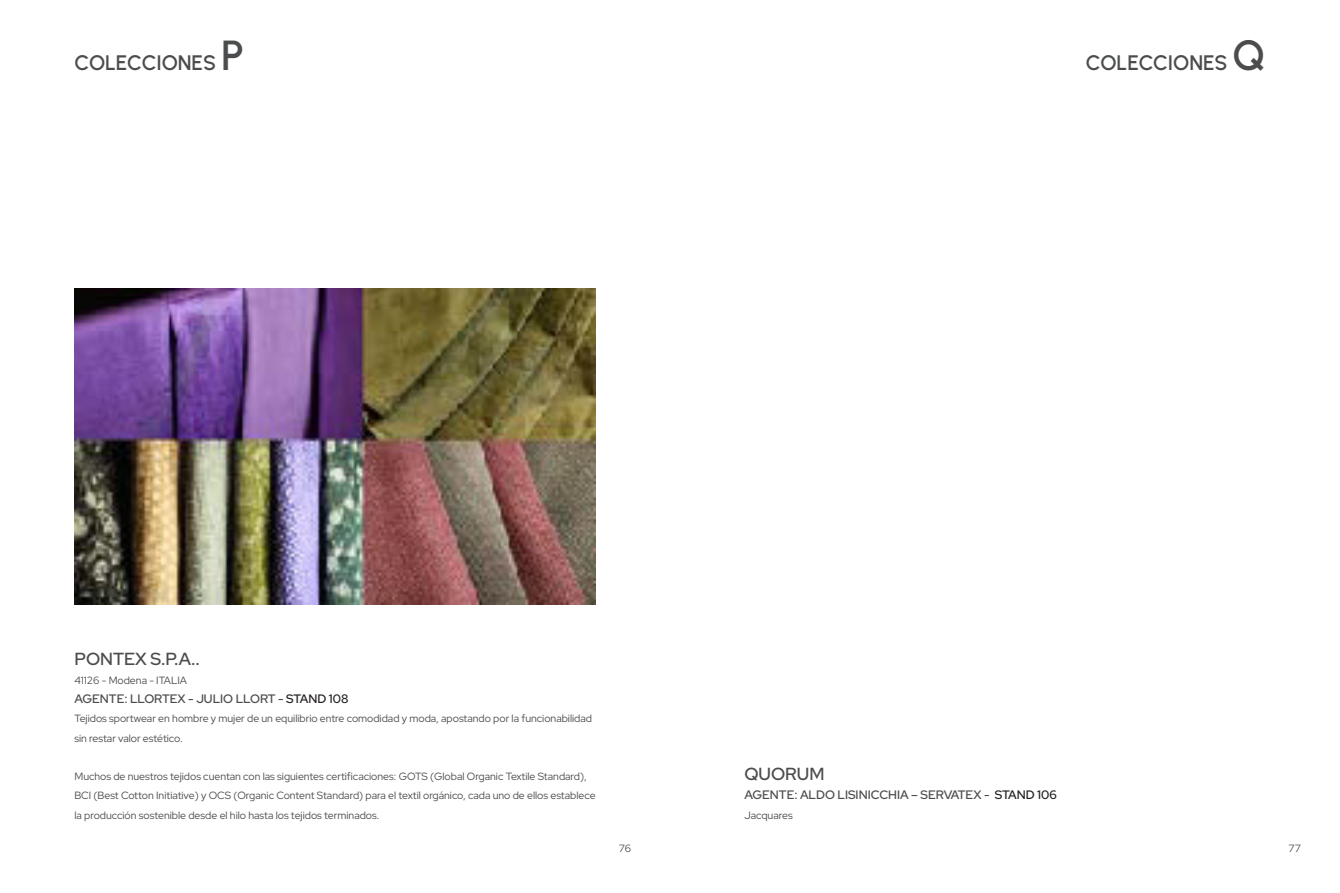
<style>
.page{position:relative;width:1340px;height:893px;background:#fff}
.page>*{position:absolute;margin:0;border:0;box-sizing:border-box;transform-origin:0 0}
.intro_carta{font:600 21px "Urbanist";letter-spacing:-.005em;color:#4b4c4d}
.intro_carta-2{font:600 17.5px "Red Hat Display";color:#4b4c4d}
.intro_carta-3{font:600 12.25px "Red Hat Display";color:#4b4c4d}
.intro_carta-4{font:10.5px/19.2px "Red Hat Display";color:#4b4c4d}
.FOLIO{font:10.5px "Red Hat Display";color:#4b4c4d}
.s1{font-size:42px}
.s2{color:#231f20}
</style>
<div class="page">
<img style="left:74px;top:288px;width:521px;height:317px">
<p class="intro_carta" style="left:74px;top:49px;width:171px">COLECCIONES <span class="s1">P</span></p>
<p class="intro_carta" style="left:1085px;top:49px;width:181px">COLECCIONES <span class="s1">Q</span></p>
<p class="intro_carta-2" style="left:74px;top:647px;width:127px">PONTEX S.P.A..</p>
<p class="intro_carta-4" style="left:74px;top:670px;width:114px">41126 - Modena - ITALIA</p>
<p class="intro_carta-3" style="left:74px;top:691px;width:275px">AGENTE: LLORTEX - JULIO LLORT - <span class="s2">STAND 108</span></p>
<p class="intro_carta-4" style="left:74px;top:709px;width:519px">Tejidos sportwear en hombre y mujer de un equilibrio entre comodidad y moda, apostando por la funcionabilidad sin restar valor estético.</p>
<p class="intro_carta-4" style="left:74px;top:766px;width:522px">Muchos de nuestros tejidos cuentan con las siguientes certificaciones: GOTS (Global Organic Textile Standard),<br>BCI (Best Cotton Initiative) y OCS (Organic Content Standard) para el textil orgánico, cada uno de ellos establece la producción sostenible desde el hilo hasta los tejidos terminados.</p>
<p class="FOLIO" style="left:619px;top:841px;width:14px">76</p>
<p class="intro_carta-2" style="left:744px;top:762px;width:81px">QUORUM</p>
<p class="intro_carta-3" style="left:744px;top:787px;width:314px">AGENTE: ALDO LISINICCHIA – SERVATEX - <span class="s2">STAND 106</span></p>
<p class="intro_carta-4" style="left:744px;top:805px;width:50px">Jacquares</p>
<p class="FOLIO" style="left:1288px;top:841px;width:14px">77</p>
</div>
